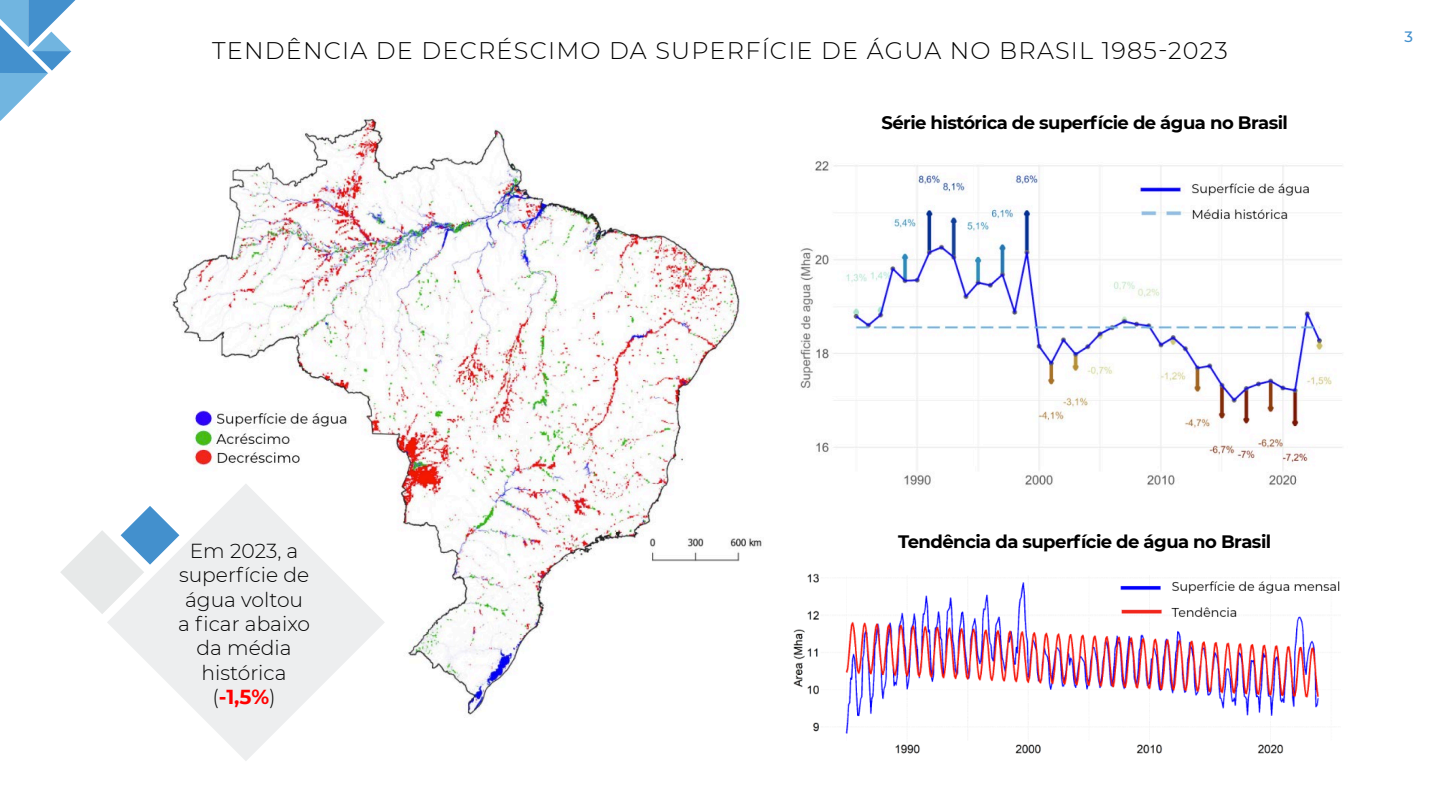
<style>
.page{position:relative;width:1440px;height:810px;background:#fff}
.page>*{position:absolute;margin:0;border:0;box-sizing:border-box;transform-origin:0 0}
.t1{font:300 24px "Montserrat";letter-spacing:.05em;color:#000}
.t2{font:300 20.25px/24.3px "Montserrat";color:#000;text-align:center}
.t3{font:700 18px "Montserrat";letter-spacing:-.03em;color:#000}
.t4{font:500 15px "Montserrat";color:#4390cd}
.s1{font-weight:700;color:#f00}
</style>
<div class="page">
<svg style="left:0;top:0;width:75px;height:121px"></svg>
<img style="left:172px;top:116px;width:590px;height:599px">
<svg style="left:60px;top:530px;width:47px;height:84px"></svg>
<svg style="left:107px;top:483px;width:278px;height:278px;fill:#edeeef"></svg>
<img style="left:800px;top:161px;width:542px;height:325px">
<img style="left:793px;top:573px;width:547px;height:181px">
<p class="t1" style="left:212px;top:34px;width:1017px">TENDÊNCIA DE DECRÉSCIMO DA SUPERFÍCIE DE ÁGUA NO BRASIL 1985-2023</p>
<p class="t3" style="left:881px;top:110px;width:408px">Série histórica de superfície de água no Brasil</p>
<p class="t4" style="left:1404px;top:26px;width:10px">3</p>
<p class="t2" style="left:178px;top:538px;width:133px">Em 2023, a superfície de água voltou a ficar abaixo da média histórica (<span class="s1">-1,5%</span>)</p>
<p class="t3" style="left:898px;top:529px;width:375px">Tendência da superfície de água no Brasil</p>
</div>
